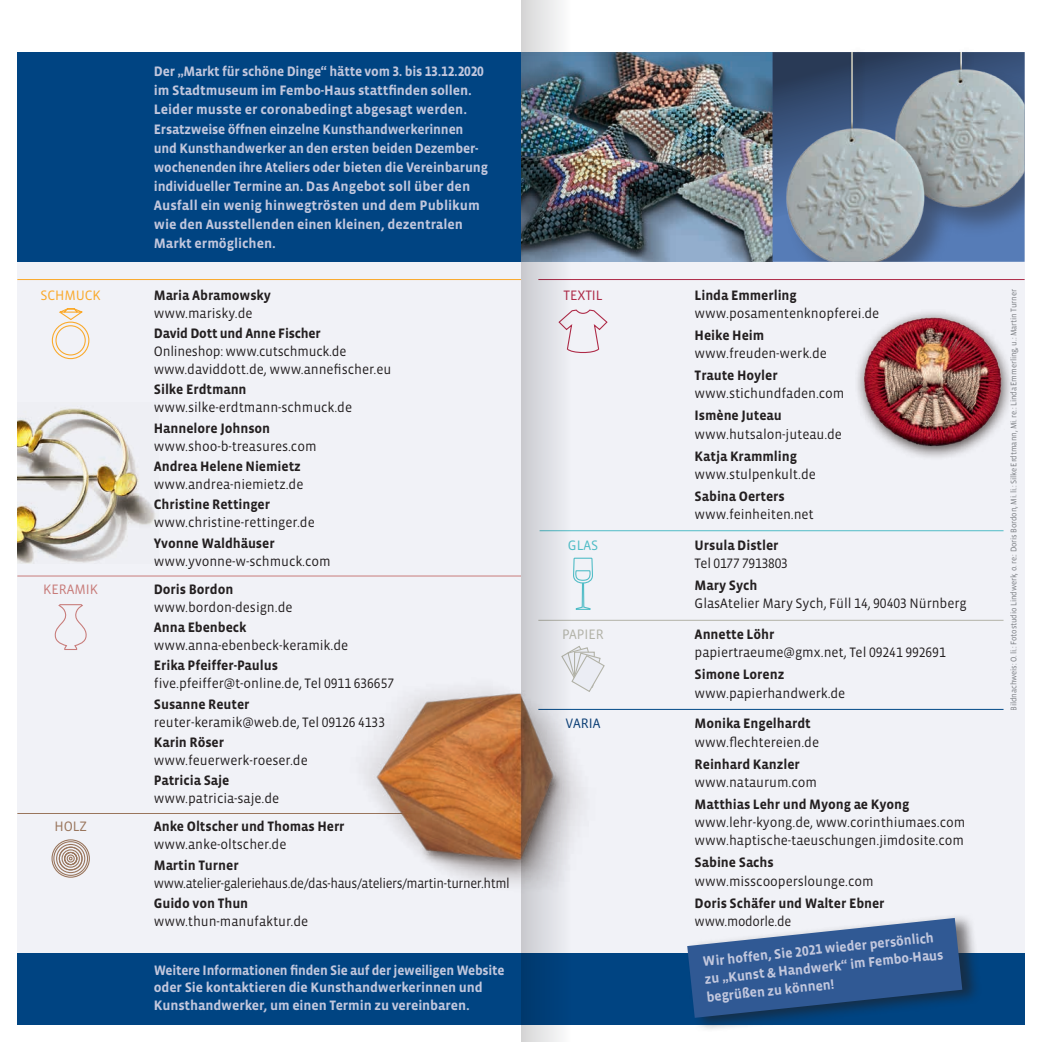
<style>
.page{position:relative;width:1042px;height:1042px;background:#fff}
.page>*{position:absolute;margin:0;border:0;box-sizing:border-box;transform-origin:0 0}
.t1{font:14px/18.2px "Vista Sans OT";letter-spacing:-.005em;color:#231f20}
.t2{font:700 14px "Vista Sans OT";letter-spacing:-.005em;color:#231f20}
.t3{font:700 14px/19.1px "Vista Sans OT";letter-spacing:-.01em;color:#c2c7dd;scale:.96 1}
.t4{font:700 14px/17.8px "Vista Sans OT";letter-spacing:-.01em;color:#c2c7dd;scale:.95 1}
.t5{font:700 14px/17.8px "Vista Sans OT";letter-spacing:-.01em;color:#c2c7dd}
.t6{font:14px/17.8px "Vista Sans OT";letter-spacing:-.005em;color:#231f20;scale:.96 1}
.t7{font:14px "Vista Sans OT";letter-spacing:-.03em;color:#231f20;scale:.94 1}
.t8{font:700 14px "Vista Sans OT";letter-spacing:-.005em;color:#231f20;scale:.96 1}
.t9{font:14px "Vista Sans OT";letter-spacing:-.005em;color:#231f20;scale:.94 1}
.t10{font:14px "Vista Sans OT";letter-spacing:-.005em;color:#faa92a}
.t11{font:14px "Vista Sans OT";color:#c87c7a}
.t12{font:14px "Vista Sans OT";letter-spacing:-.005em;color:#b2b2a7}
.t13{font:14px "Vista Sans OT";letter-spacing:-.005em;color:#ae2a47}
.t14{font:14px "Vista Sans OT";color:#0b3e75}
.t15{font:14px "Vista Sans OT";color:#99755c}
.t16{font:14px "Vista Sans OT";color:#4fbcc6}
.t17{font:8.4px "Vista Sans OT";letter-spacing:-.015em;color:#808285;scale:.95 1}
</style>
<div class="page">
<div style="left:17px;top:52px;width:1007px;height:972px;background:#f1f2f7"></div>
<div style="left:17px;top:52px;width:504px;height:210px;background:#014887"></div>
<div style="left:17px;top:952px;width:1007px;height:72px;background:#014887"></div>
<img style="left:570px;top:52px;width:202px;height:210px">
<div style="left:51px;top:839px;width:39px;height:39px;border:1px solid #99755c;border-radius:50%"></div>
<div style="left:53px;top:841px;width:35px;height:35px;border:1px solid #99755c;border-radius:50%"></div>
<div style="left:56px;top:844px;width:29px;height:29px;border:1px solid #99755c;border-radius:50%"></div>
<div style="left:59px;top:846px;width:24px;height:24px;border:1px solid #99755c;border-radius:50%"></div>
<div style="left:62px;top:849px;width:18px;height:18px;border:1px solid #99755c;border-radius:50%"></div>
<div style="left:64px;top:852px;width:13px;height:13px;border:1px solid #99755c;border-radius:50%"></div>
<div style="left:67px;top:854px;width:8px;height:8px;border:1px solid #99755c;border-radius:50%"></div>
<svg style="left:69px;top:856px;width:4px;height:4px"></svg>
<svg style="left:570px;top:646px;width:35px;height:21px"></svg>
<hr style="left:538px;top:620px;width:465px;height:1px;background:#b2b2a7">
<hr style="left:17px;top:813px;width:487px;height:1px;background:#99755c">
<div style="left:52px;top:322px;width:37px;height:37px;border:1px solid #faa92a;border-radius:50%"></div>
<div style="left:55px;top:325px;width:31px;height:30px;border:1px solid #faa92a;border-radius:50%"></div>
<svg style="left:59px;top:308px;width:24px;height:12px"></svg>
<svg style="left:54px;top:604px;width:33px;height:46px"></svg>
<svg style="left:570px;top:309px;width:38px;height:44px"></svg>
<hr style="left:17px;top:279px;width:504px;height:1px;background:#faa92a">
<hr style="left:538px;top:279px;width:486px;height:1px;background:#ae2a47">
<hr style="left:17px;top:575px;width:504px;height:1px;background:#c87c7a">
<hr style="left:538px;top:709px;width:465px;height:1px;background:#014887">
<svg style="left:573px;top:557px;width:20px;height:53px"></svg>
<hr style="left:539px;top:530px;width:464px;height:1px;background:#4fbcc6">
<img style="left:17px;top:408px;width:127px;height:141px">
<img style="left:857px;top:312px;width:154px;height:146px">
<div style="left:772px;top:52px;width:252px;height:210px;background:#567cb7"></div>
<img style="left:365px;top:667px;width:266px;height:217px">
<div style="left:687px;top:913px;width:295px;height:120px;background:#231f20;opacity:.6"></div>
<svg style="left:687px;top:918px;width:275px;height:100px"></svg>
<img style="left:521px;top:0;width:49px;height:1042px">
<svg style="left:772px;top:52px;width:252px;height:166px;background:#344a6b"></svg>
<div style="left:893px;top:69px;width:131px;height:168px;background:#231f20;opacity:.4"></div>
<img style="left:888px;top:64px;width:136px;height:154px">
<div style="left:785px;top:127px;width:170px;height:135px;background:#231f20;opacity:.4"></div>
<img style="left:776px;top:123px;width:155px;height:139px">
<p class="t10" style="left:40px;top:288px;width:62px">SCHMUCK</p>
<p class="t11" style="left:43px;top:582px;width:18px">Keram</p>
<p class="t11" style="left:86px;top:582px;width:12px">ik</p>
<p class="t15" style="left:54px;top:819px;width:26px">Holz</p>
<p class="t3" style="left:154px;top:62px;width:350px">Der „Markt für schöne Dinge“ hätte vom 3. bis 13.12.2020 im Stadtmuseum im Fembo-Haus stattfinden sollen.<br>Leider musste er coronabedingt abgesagt werden.<br>Ersatzweise öffnen einzelne Kunsthandwerkerinnen und Kunsthandwerker an den ersten beiden Dezember&shy;wochenenden ihre Ateliers oder bieten die Vereinbarung individueller Termine an. Das Angebot soll über den Ausfall ein wenig hinwegtrösten und dem Publikum wie den Ausstellenden einen kleinen, dezentralen Markt ermöglichen.</p>
<p class="t2" style="left:154px;top:288px;width:119px">Maria Abramowsky</p>
<p class="t13" style="left:563px;top:288px;width:41px">TEXTI L</p>
<p class="t1" style="left:154px;top:304px;width:100px">www.marisky.de</p>
<p class="t8" style="left:154px;top:326px;width:176px">David Dott und Anne Fischer</p>
<p class="t6" style="left:154px;top:343px;width:249px">Onlineshop: www.cutschmuck.de www.daviddott.de, www.annefischer.eu</p>
<p class="t2" style="left:154px;top:382px;width:94px">Silke Erdtmann</p>
<p class="t1" style="left:154px;top:399px;width:200px">www.silke-erdtmann-schmuck.de</p>
<p class="t2" style="left:154px;top:421px;width:118px">Hannelore Johnson</p>
<p class="t1" style="left:154px;top:437px;width:164px">www.shoo-b-treasures.com</p>
<p class="t2" style="left:154px;top:459px;width:149px">Andrea Helene N iemietz</p>
<p class="t1" style="left:154px;top:475px;width:151px">www.andrea-niemietz.de</p>
<p class="t2" style="left:154px;top:497px;width:118px">Christine Rettinger</p>
<p class="t1" style="left:154px;top:514px;width:162px">www.christine-rettinger.de</p>
<p class="t2" style="left:154px;top:536px;width:122px">Yvonne Waldhäuser</p>
<p class="t1" style="left:154px;top:552px;width:178px">www.yvonne-w-schmuck.com</p>
<p class="t2" style="left:154px;top:582px;width:81px">Doris Bordon</p>
<p class="t1" style="left:154px;top:598px;width:140px">www.bordon-design.de</p>
<p class="t2" style="left:154px;top:620px;width:94px">Anna Ebenbeck</p>
<p class="t1" style="left:154px;top:636px;width:196px">www.anna-ebenbeck-keramik.de</p>
<p class="t2" style="left:154px;top:658px;width:126px">Erika Pfeiffer-Paulus</p>
<p class="t1" style="left:154px;top:675px;width:242px">five.pfeiffer@t-online.de, Tel 0911 636657</p>
<p class="t2" style="left:154px;top:697px;width:97px">Susanne Reuter</p>
<p class="t1" style="left:154px;top:713px;width:233px">reuter-keramik@web.de, Tel 09126 4133</p>
<p class="t2" style="left:154px;top:735px;width:72px">Karin Röser</p>
<p class="t1" style="left:154px;top:751px;width:155px">www.feuerwerk-roeser.de</p>
<p class="t2" style="left:154px;top:773px;width:77px">Patricia Saje</p>
<p class="t1" style="left:154px;top:790px;width:127px">www.patricia-saje.de</p>
<p class="t2" style="left:154px;top:819px;width:192px">Anke Oltscher und Thomas Herr</p>
<p class="t1" style="left:154px;top:835px;width:134px">www.anke-oltscher.de</p>
<p class="t2" style="left:154px;top:858px;width:86px">Martin Turner</p>
<p class="t7" style="left:154px;top:875px;width:380px">www.atelier-galeriehaus.de/das-haus/ateliers/martin-turner.html</p>
<p class="t2" style="left:154px;top:896px;width:96px">Guido von Thun</p>
<p class="t1" style="left:154px;top:912px;width:156px">www.thun-manufaktur.de</p>
<p class="t16" style="left:568px;top:538px;width:32px">GLAS</p>
<p class="t12" style="left:562px;top:627px;width:43px">PAPI ER</p>
<p class="t14" style="left:565px;top:716px;width:36px">VARIA</p>
<p class="t4" style="left:154px;top:961px;width:371px">Weitere Informationen finden Sie auf der jeweiligen Website oder Sie kontaktieren die Kunsthandwerkerinnen und<br>Kunsthandwerker, um einen Termin zu vereinbaren.</p>
<p class="t2" style="left:694px;top:288px;width:104px">Linda Emmerling</p>
<p class="t1" style="left:694px;top:304px;width:186px">www.posamentenknopferei.de</p>
<p class="t2" style="left:694px;top:328px;width:71px">Heike Heim</p>
<p class="t1" style="left:694px;top:345px;width:134px">www.freuden-werk.de</p>
<p class="t2" style="left:694px;top:368px;width:85px">Traute H oyler</p>
<p class="t1" style="left:694px;top:385px;width:151px">www.stichundfaden.com</p>
<p class="t2" style="left:694px;top:408px;width:89px">Ismène Juteau</p>
<p class="t1" style="left:694px;top:425px;width:149px">www.hutsalon-juteau.de</p>
<p class="t2" style="left:694px;top:449px;width:104px">Katja Krammling</p>
<p class="t1" style="left:694px;top:465px;width:123px">www.stulpenkult.de</p>
<p class="t2" style="left:694px;top:489px;width:92px">Sabina Oerters</p>
<p class="t1" style="left:694px;top:506px;width:121px">www.feinheiten.net</p>
<p class="t2" style="left:694px;top:538px;width:85px">U rsula Distler</p>
<p class="t6" style="left:694px;top:555px;width:99px">Tel 0177 7913803</p>
<p class="t2" style="left:694px;top:578px;width:64px">Mary Sych</p>
<p class="t1" style="left:694px;top:595px;width:274px">GlasAtelier Mary Sych, Füll 14, 90403 Nürnberg</p>
<p class="t2" style="left:694px;top:627px;width:81px">Annette Löhr</p>
<p class="t1" style="left:694px;top:644px;width:253px">papiertraeume@gmx.net, Tel 09241 992691</p>
<p class="t2" style="left:694px;top:667px;width:91px">Simone Lorenz</p>
<p class="t1" style="left:694px;top:684px;width:152px">www.papierhandwerk.de</p>
<p class="t2" style="left:694px;top:716px;width:118px">Monika Engelhardt</p>
<p class="t1" style="left:694px;top:733px;width:126px">www.flechtereien.de</p>
<p class="t2" style="left:694px;top:756px;width:107px">Reinhard Kanzler</p>
<p class="t1" style="left:694px;top:773px;width:124px">www.nataurum.com</p>
<p class="t2" style="left:694px;top:797px;width:216px">Matthias Lehr und Myong ae Kyong</p>
<p class="t1" style="left:694px;top:813px;width:272px">www.lehr-kyong.de, www.corinthiumaes.com www.haptische-taeuschungen.jimdosite.com</p>
<p class="t2" style="left:694px;top:855px;width:81px">Sabine Sachs</p>
<p class="t1" style="left:694px;top:872px;width:180px">www.misscooperslounge.com</p>
<p class="t2" style="left:694px;top:895px;width:191px">Doris Schäfer und Walter Ebner</p>
<p class="t9" style="left:694px;top:914px;width:104px">www.modorle.de</p>
<p class="t5" style="left:702px;top:953px;width:243px;rotate:-6deg">Wirhoffen, Sie 2021 wiederpersönlich zu „Kunst &amp; Handwerk“ im Fembo-Haus begrüßen zu können!</p>
<p class="t17" style="left:1009px;top:710px;width:445px;rotate:-90deg">Bildnachweis: O. li.: Fotostudio Lindwerk, o. re.: Doris Bordon, Mi. li.: Silke Erdtmann, Mi. re.: Linda Emmerling, u.: Martin Turner</p>
</div>
